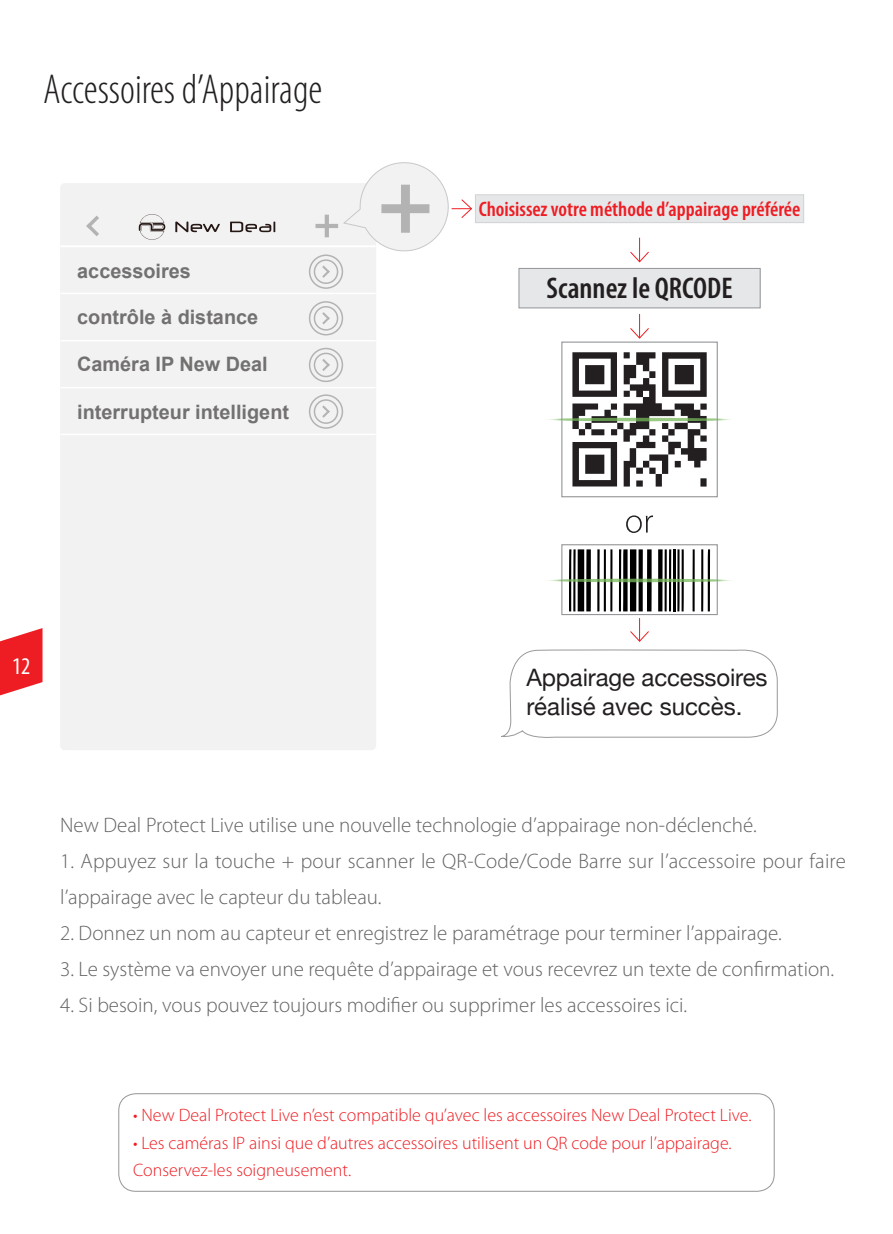
<style>
.page{position:relative;width:893px;height:1234px;background:#fff}
.page>*{position:absolute;margin:0;border:0;box-sizing:border-box;transform-origin:0 0}
.t1{font:300 condensed 42px "Myriad Pro";color:#231f20}
.t2{font:600 condensed 30px "Myriad Pro";color:#231f20}
.t3{font:24px/28.8px "Helvetica Neue";letter-spacing:-.005em;color:#231f20}
.t4{font:condensed 24px "Myriad Pro";color:#fff}
.t5{font:300 21px/36px "Myriad Pro";color:#636366}
.t6{font:600 condensed 21px "Myriad Pro";color:#ee1d23}
.t7{font:700 19.8px "Arial";color:#737070}
.t8{font:300 18px "Myriad Pro";color:#ee1d23}
</style>
<div class="page">
<svg style="left:0;top:628px;width:43px;height:68px"></svg>
<div style="left:60px;top:183px;width:316px;height:567px;background:#f2f2f2;border-radius:5px"></div>
<svg style="left:309px;top:301px;width:35px;height:35px"></svg>
<svg style="left:309px;top:347px;width:35px;height:35px"></svg>
<svg style="left:309px;top:394px;width:35px;height:35px"></svg>
<svg style="left:86px;top:216px;width:13px;height:20px"></svg>
<hr style="left:60px;top:245px;width:316px;height:2px;background:#fff">
<hr style="left:60px;top:292px;width:316px;height:2px;background:#fff">
<hr style="left:60px;top:340px;width:316px;height:1px;background:#fff">
<hr style="left:60px;top:387px;width:316px;height:1px;background:#fff">
<hr style="left:60px;top:433px;width:316px;height:2px;background:#fff">
<svg style="left:175px;top:221px;width:45px;height:11px"></svg>
<svg style="left:230px;top:221px;width:45px;height:11px"></svg>
<svg style="left:139px;top:214px;width:26px;height:26px"></svg>
<div style="left:119px;top:1093px;width:655px;height:98px;border:1px solid #939598;border-radius:17px"></div>
<div style="left:519px;top:268px;width:241px;height:40px;background:#e6e7e9"></div>
<div style="left:519px;top:268px;width:241px;height:40px;border:1px solid #939598"></div>
<svg style="left:619px;top:549px;width:33px;height:62px"></svg>
<svg style="left:692px;top:549px;width:3px;height:62px"></svg>
<svg style="left:677px;top:549px;width:7px;height:62px"></svg>
<svg style="left:701px;top:549px;width:9px;height:62px"></svg>
<svg style="left:597px;top:549px;width:15px;height:62px"></svg>
<hr style="left:673px;top:549px;width:2px;height:62px;background:#000">
<svg style="left:569px;top:549px;width:22px;height:62px"></svg>
<svg style="left:658px;top:549px;width:13px;height:62px"></svg>
<svg style="left:543px;top:578px;width:193px;height:4px"></svg>
<div style="left:561px;top:544px;width:157px;height:71px;border:1px solid #939598"></div>
<svg style="left:626px;top:515px;width:27px;height:18px"></svg>
<svg style="left:501px;top:618px;width:277px;height:120px"></svg>
<svg style="left:630px;top:314px;width:19px;height:25px"></svg>
<svg style="left:630px;top:238px;width:19px;height:25px"></svg>
<div style="left:475px;top:195px;width:329px;height:27px;background:#e6e7e9"></div>
<div style="left:475px;top:194px;width:329px;height:29px;border:1px solid #d1d2d4"></div>
<svg style="left:309px;top:162px;width:163px;height:127px"></svg>
<div style="left:381px;top:204px;width:48px;height:9px;background:#b3b3b3"></div>
<div style="left:401px;top:185px;width:9px;height:48px;background:#b3b3b3"></div>
<svg style="left:572px;top:352px;width:135px;height:134px"></svg>
<svg style="left:543px;top:417px;width:193px;height:4px"></svg>
<div style="left:561px;top:341px;width:157px;height:156px;border:1px solid #939598"></div>
<p class="t1" style="left:43px;top:67px;width:281px">Accessoires d’Appairage</p>
<p class="t7" style="left:77px;top:257px;width:115px">accessoires</p>
<p class="t7" style="left:77px;top:304px;width:182px">contrôle à distance</p>
<p class="t7" style="left:77px;top:351px;width:192px">Caméra IP New Deal</p>
<p class="t7" style="left:77px;top:398px;width:213px">interrupteur intelligent</p>
<p class="t6" style="left:479px;top:197px;width:323px">Choisissez votre méthode d’appairage préférée</p>
<p class="t2" style="left:546px;top:272px;width:188px">Scannez le QRCODE</p>
<p class="t4" style="left:12px;top:651px;width:20px">12</p>
<p class="t3" style="left:526px;top:664px;width:243px">Appairage accessoires réalisé avec succès.</p>
<p class="t5" style="left:60px;top:807px;width:698px">New Deal Protect Live utilise une nouvelle technologie d’appairage non-déclenché.</p>
<p class="t5" style="left:60px;top:843px;width:787px">1. Appuyez sur la touche + pour scanner le QR-Code/Code Barre sur l’accessoire pour faire l’appairage avec le capteur du tableau.</p>
<p class="t5" style="left:60px;top:915px;width:723px">2. Donnez un nom au capteur et enregistrez le paramétrage pour terminer l’appairage.</p>
<p class="t5" style="left:60px;top:951px;width:776px">3. Le système va envoyer une requête d’appairage et vous recevrez un texte de confirmation.</p>
<p class="t5" style="left:60px;top:987px;width:629px">4. Si besoin, vous pouvez toujours modifier ou supprimer les accessoires ici.</p>
<p class="t8" style="left:133px;top:1105px;width:620px">• New Deal Protect Live n’est compatible qu’avec les accessoires New Deal Protect Live.</p>
<p class="t8" style="left:133px;top:1132px;width:600px">• Les caméras IP ainsi que d’autres accessoires utilisent un QR code pour l’appairage.</p>
<p class="t8" style="left:133px;top:1159px;width:220px">Conservez-les soigneusement.</p>
</div>
